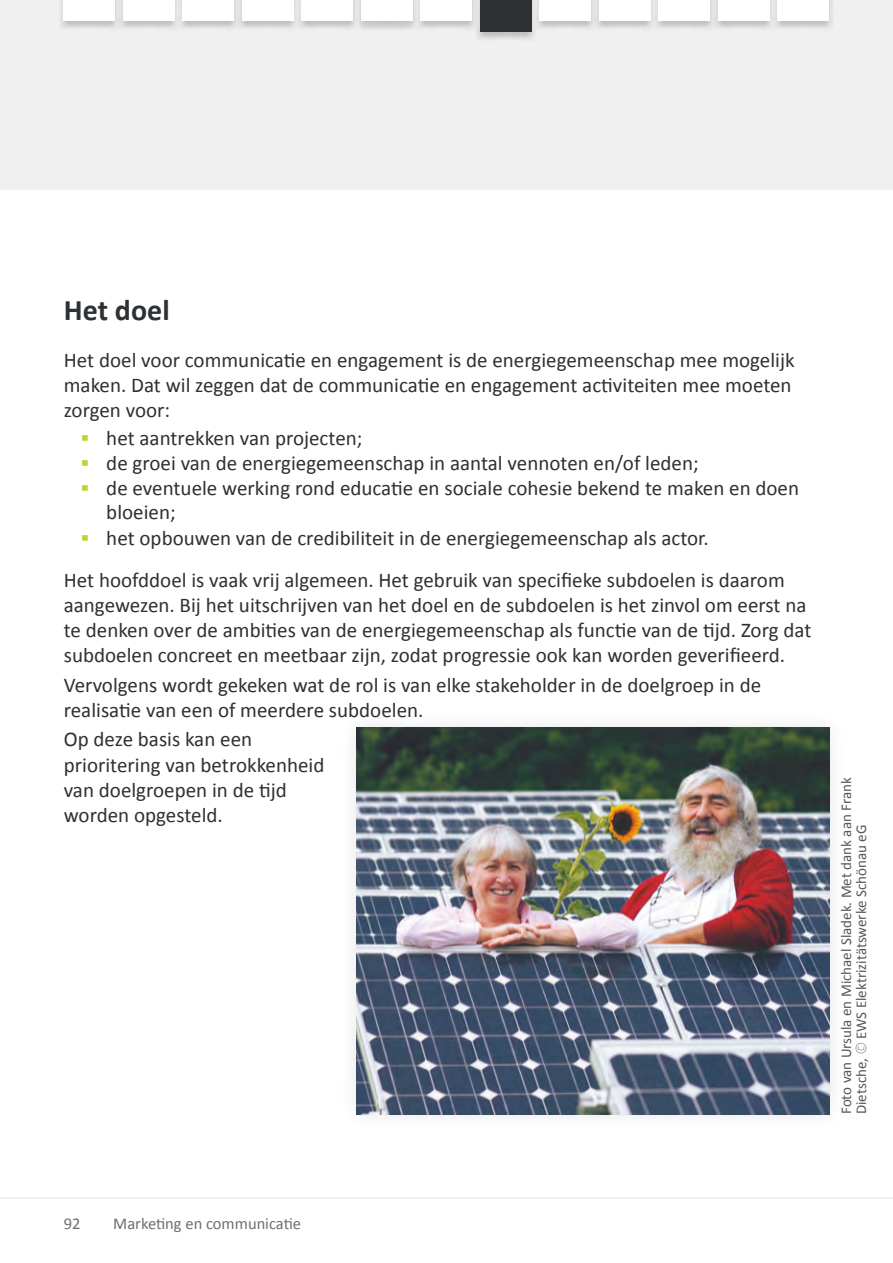
<style>
.page{position:relative;width:893px;height:1263px;background:#fff}
.page>*{position:absolute;margin:0;border:0;box-sizing:border-box;transform-origin:0 0}
.t1{font:700 30px "Calibri";color:#2d3133}
.Body{font:21px/25.2px "Calibri";color:#2d3133}
.t2{font:16.5px "Calibri";color:#6c6f70}
.Caption_image{font:15px/15px "Calibri";color:#575756}
.s1{font-family:"Lato";color:#bfd22f}
.s2{font-family:"EC Square Sans Pro";font-weight:100}
</style>
<div class="page">
<div style="left:0;top:0;width:893px;height:189px;background:#f0f0f0"></div>
<hr style="left:0;top:1197px;width:893px;height:2px;background:#f0f0f0">
<div style="left:772px;top:0;width:62px;height:31px;background:#000;opacity:.2"></div>
<div style="left:777px;top:0;width:52px;height:21px;background:#fff"></div>
<div style="left:713px;top:0;width:61px;height:31px;background:#000;opacity:.2"></div>
<div style="left:718px;top:0;width:52px;height:21px;background:#fff"></div>
<div style="left:653px;top:0;width:62px;height:31px;background:#000;opacity:.2"></div>
<div style="left:658px;top:0;width:52px;height:21px;background:#fff"></div>
<div style="left:594px;top:0;width:61px;height:31px;background:#000;opacity:.2"></div>
<div style="left:599px;top:0;width:52px;height:21px;background:#fff"></div>
<div style="left:534px;top:0;width:62px;height:31px;background:#000;opacity:.2"></div>
<div style="left:539px;top:0;width:52px;height:21px;background:#fff"></div>
<div style="left:475px;top:0;width:61px;height:42px;background:#000;opacity:.2"></div>
<div style="left:480px;top:0;width:52px;height:32px;background:#2d3133"></div>
<div style="left:415px;top:0;width:62px;height:31px;background:#000;opacity:.2"></div>
<div style="left:420px;top:0;width:52px;height:21px;background:#fff"></div>
<div style="left:356px;top:0;width:62px;height:30px;background:#000;opacity:.2"></div>
<div style="left:361px;top:0;width:52px;height:21px;background:#fff"></div>
<div style="left:297px;top:0;width:61px;height:31px;background:#000;opacity:.2"></div>
<div style="left:301px;top:0;width:52px;height:21px;background:#fff"></div>
<div style="left:237px;top:0;width:62px;height:31px;background:#000;opacity:.2"></div>
<div style="left:242px;top:0;width:52px;height:21px;background:#fff"></div>
<div style="left:178px;top:0;width:61px;height:31px;background:#000;opacity:.2"></div>
<div style="left:182px;top:0;width:52px;height:21px;background:#fff"></div>
<div style="left:118px;top:0;width:62px;height:31px;background:#000;opacity:.2"></div>
<div style="left:123px;top:0;width:52px;height:21px;background:#fff"></div>
<div style="left:59px;top:0;width:61px;height:31px;background:#000;opacity:.2"></div>
<div style="left:64px;top:0;width:51px;height:21px;background:#fff"></div>
<div style="left:337px;top:708px;width:511px;height:425px;background:#000;opacity:.1"></div>
<img style="left:356px;top:727px;width:473px;height:387px">
<h2 class="t1" style="left:64px;top:289px;width:107px">Het doel</h2>
<p class="Body" style="left:64px;top:346px;width:732px">Het doel voor communicatie en engagement is de energiegemeenschap mee mogelijk maken. Dat wil zeggen dat de communicatie en engagement activiteiten mee moeten zorgen voor:</p>
<p class="Body" style="left:81px;top:425px;width:283px"><span class="s1">▪</span> het aantrekken van projecten;</p>
<p class="Body" style="left:81px;top:450px;width:619px"><span class="s1">▪</span> de groei van de energiegemeenschap in aantal vennoten en/of leden;</p>
<p class="Body" style="left:106px;top:476px;width:694px;line-height:24px;text-indent:-26px"><span class="s1">▪</span> de eventuele werking rond educatie en sociale cohesie bekend te maken en doen bloeien;</p>
<p class="Body" style="left:81px;top:524px;width:629px"><span class="s1">▪</span> het opbouwen van de credibiliteit in de energiegemeenschap als actor.</p>
<p class="Body" style="left:64px;top:566px;width:749px">Het hoofddoel is vaak vrij algemeen. Het gebruik van specifieke subdoelen is daarom aangewezen. Bij het uitschrijven van het doel en de subdoelen is het zinvol om eerst na te denken over de ambities van de energiegemeenschap als functie van de tijd. Zorg dat subdoelen concreet en meetbaar zijn, zodat progressie ook kan worden geverifieerd.</p>
<p class="Body" style="left:64px;top:672px;width:699px">Vervolgens wordt gekeken wat de rol is van elke stakeholder in de doelgroep in de realisatie van een of meerdere subdoelen.</p>
<p class="Body" style="left:64px;top:726px;width:262px">Op deze basis kan een prioritering van betrokkenheid van doelgroepen in de tijd worden opgesteld.</p>
<p class="Caption_image" style="left:838px;top:1114px;width:338px;rotate:-90deg">Foto van Ursula en Michael Sladek. Met dank aan Frank<br>Dietsche, <span class="s2">©</span> EWS Elektrizitätswerke Schönau eG</p>
<p class="t2" style="left:64px;top:1212px;width:18px">92</p>
<p class="t2" style="left:113px;top:1212px;width:189px">Marketing en communicatie</p>
</div>
